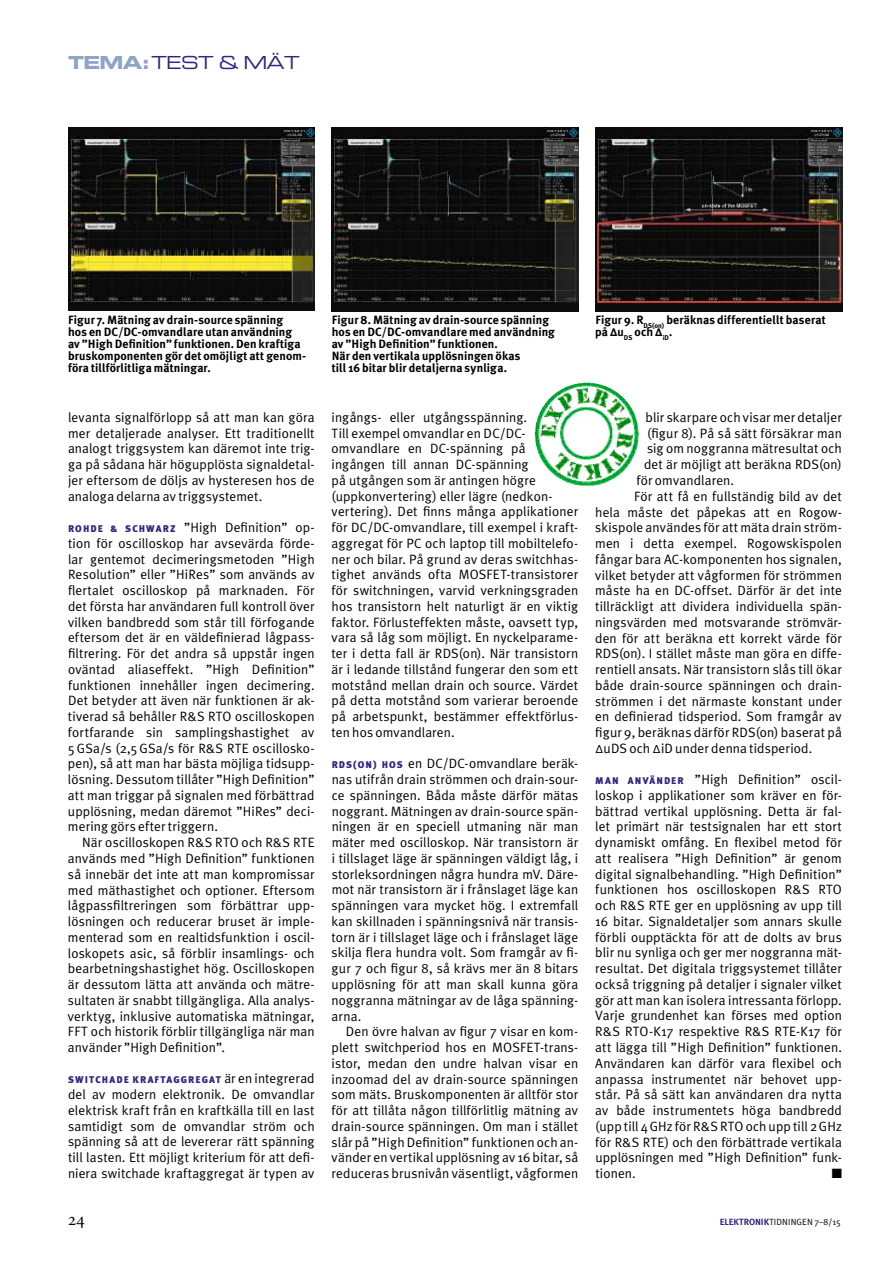
<style>
.page{position:relative;width:893px;height:1263px;background:#fff}
.page>*{position:absolute;margin:0;border:0;box-sizing:border-box;transform-origin:0 0}
.t1{font:18px "Eurostile Extended Two";letter-spacing:-.04em;color:#312783}
.t2{font:13.5px/15.8px "Meta Plus Normal";letter-spacing:.01em;color:#000;text-align:justify}
.t3{font:13.5px "Zapf Dingbats ITC";color:#000}
.t4{font:700 12px/12px "Meta Plus";letter-spacing:.005em;color:#000}
.t5{font:900 9.75px "Meta Plus";letter-spacing:.16em;color:#312783}
.t6{font:9px "Meta Plus Normal";letter-spacing:.015em;color:#000}
.s1{font-family:"Eurostile Bold Extended Two";color:#8ea5c8}
.s2{font-family:"Meta Plus";font-weight:900;font-size:9.75px;color:#312783}
.s3{font-family:"Meta Plus Normal";font-weight:400;font-size:13.5px;color:#000}
.s4{font-family:"Meta Plus";font-weight:700;color:#312783}
</style>
<div class="page">
<img style="left:535px;top:383px;width:104px;height:104px;border-radius:52px">
<img style="left:595px;top:128px;width:247px;height:184px">
<img style="left:332px;top:128px;width:247px;height:184px">
<img style="left:68px;top:128px;width:247px;height:182px">
<h1 class="t1" style="left:68px;top:51px;width:233px"><span class="s1">TEMA:</span> TEST &amp; MÄT</h1>
<p class="t4" style="left:68px;top:314px;width:240px">Figur 7. Mätning av drain-source spänning<br>hos en DC/DC-omvandlare utan användning av ”High Definition” funktionen. Den kraftiga bruskomponenten gör det omöjligt att genom&shy;föra tillförlitliga mätningar.</p>
<p class="t4" style="left:332px;top:314px;width:225px">Figur 8. Mätning av drain-source spänning hos en DC/DC-omvandlare med användning av ”High Definition” funktionen.<br>När den vertikala upplösningen ökas<br>till 16 bitar blir detaljerna synliga.</p>
<p class="t4" style="left:595px;top:314px;width:232px">Figur 9. R<sub>DS(on)</sub> beräknas differentiellt baserat på Δu<sub>DS</sub> och Δ<sub>iD</sub>.</p>
<p class="t2" style="left:68px;top:409px;width:248px">levanta signalförlopp så att man kan göra mer detaljerade analyser. Ett traditionellt analogt triggsystem kan däremot inte trig&shy;ga på sådana här högupplösta signaldetal&shy;jer eftersom de döljs av hysteresen hos de analoga delarna av triggsystemet.</p>
<p class="t5" style="left:68px;top:523px;width:30px">ROHDE</p>
<p class="t2" style="left:68px;top:519px;width:248px;text-indent:43px"><span class="s2">&amp; SC HWA R Z</span> ”High Definition” op&shy;tion för oscilloskop har avsevärda förde&shy;lar gentemot decimeringsmetoden ”High Resolution” eller ”HiRes” som används av flertalet oscilloskop på marknaden. För det första har användaren full kontroll över vilken bandbredd som står till förfogande eftersom det är en väldefinierad lågpass&shy;filtrering. För det andra så uppstår ingen oväntad aliaseffekt. ”High Definition” funktionen innehåller ingen decimering.<br>Det betyder att även när funktionen är ak&shy;tiverad så behåller R&amp;S RTO oscilloskopen fortfarande sin samplingshastighet av 5GSa/s (2,5GSa/s för R&amp;S RTE oscillosko&shy;pen), så att man har bästa möjliga tidsupp&shy;lösning. Dessutom tillåter ”High Definition” att man triggar på signalen med förbättrad upplösning, medan däremot ”HiRes” deci&shy;mering görs efter triggern.</p>
<p class="t2" style="left:68px;top:834px;width:248px;text-indent:14px">När oscilloskopen R&amp;S RTO och R&amp;S RTE används med ”High Definition” funktionen så innebär det inte att man kompromissar med mäthastighet och optioner. Eftersom lågpassfiltreringen som förbättrar upp&shy;lösningen och reducerar bruset är imple&shy;menterad som en realtidsfunktion i oscil&shy;loskopets asic, så förblir insamlings- och bearbetningshastighet hög. Oscilloskopen är dessutom lätta att använda och mätre&shy;sultaten är snabbt tillgängliga. Alla analys&shy;verktyg, inklusive automatiska mätningar, FFT och historik förblir tillgängliga när man använder ”High Definition”.</p>
<p class="t5" style="left:68px;top:1074px;width:248px">SWITCHADE KRAFTAGGREGAT <span class="s3">ärenintegrerad</span></p>
<p class="t2" style="left:68px;top:1086px;width:248px">del av modern elektronik. De omvandlar elektrisk kraft från en kraftkälla till en last samtidigt som de omvandlar ström och spänning så att de levererar rätt spänning till lasten. Ett möjligt kriterium för att defi&shy;niera switchade kraftaggregat är typen av</p>
<p class="t2" style="left:332px;top:409px;width:248px;text-align:left">ingångs- eller utgångsspänning.<br>Till exempel omvandlar en DC/DC&shy;omvandlare en DC-spänning på ingången till annan DC-spänning<br>på utgången som är antingen högre (uppkonvertering) eller lägre (nedkon&shy;vertering). Det finns många applikationer för DC/DC-omvandlare, till exempel i kraft&shy;aggregat för PC och laptop till mobiltelefo&shy;ner och bilar. På grund av deras switchhas&shy;tighet används ofta MOSFET-transistorer för switchningen, varvid verkningsgraden hos transistorn helt naturligt är en viktig faktor. Förlusteffekten måste, oavsett typ, vara så låg som möjligt. En nyckelparame&shy;ter i detta fall är RDS(on). När transistorn är i ledande tillstånd fungerar den som ett motstånd mellan drain och source. Värdet på detta motstånd som varierar beroende på arbetspunkt, bestämmer effektförlus&shy;ten hos omvandlaren.</p>
<p class="t2" style="left:332px;top:756px;width:248px"><span class="s2">RDS(ON) HOS</span> en DC/DC-omvandlare beräk&shy;nas utifrån drain strömmen och drain-sour&shy;ce spänningen. Båda måste därför mätas noggrant. Mätningen av drain-source spän&shy;ningen är en speciell utmaning när man mäter med oscilloskop. När transistorn är i tillslaget läge är spänningen väldigt låg, i storleksordningen några hundra mV. Däre&shy;mot när transistorn är i frånslaget läge kan spänningen vara mycket hög. I extremfall kan skillnaden i spänningsnivå när transis&shy;torn är i tillslaget läge och i frånslaget läge skilja flera hundra volt. Som framgår av fi&shy;gur 7 och figur 8, så krävs mer än 8 bitars upplösning för att man skall kunna göra noggranna mätningar av de låga spänning&shy;arna.</p>
<p class="t2" style="left:332px;top:1023px;width:248px;text-indent:14px">Den övre halvan av figur 7 visar en kom&shy;plett switchperiod hos en MOSFET-trans&shy;istor, medan den undre halvan visar en inzoomad del av drain-source spänningen som mäts. Bruskomponenten är alltför stor för att tillåta någon tillförlitlig mätning av drain-source spänningen. Om man i stället slår på ”High Definition” funktionen och an&shy;vänder en vertikal upplösning av 16 bitar, så reduceras brusnivån väsentligt, vågformen</p>
<p class="t2" style="left:645px;top:409px;width:198px">blir skarpare och visar mer detaljer</p>
<p class="t2" style="left:647px;top:425px;width:196px">(figur 8). På så sätt försäkrar man</p>
<p class="t2" style="left:647px;top:441px;width:196px">sig om noggranna mätresultat och</p>
<p class="t2" style="left:644px;top:456px;width:199px">det är möjligt att beräkna RDS(on)</p>
<p class="t2" style="left:636px;top:472px;width:99px">för omvandlaren.</p>
<p class="t2" style="left:634px;top:488px;width:209px">För att få en fullständig bild av det</p>
<p class="t2" style="left:595px;top:504px;width:248px">hela måste det påpekas att en Rogow-</p>
<p class="t2" style="left:595px;top:519px;width:248px">skispole användes för att mäta drain ström-</p>
<p class="t2" style="left:595px;top:535px;width:248px">men i detta exempel. Rogowskispolen</p>
<p class="t2" style="left:595px;top:551px;width:248px">fångar bara AC-komponenten hos signalen,</p>
<p class="t2" style="left:595px;top:567px;width:248px">vilket betyder att vågformen för strömmen</p>
<p class="t2" style="left:595px;top:582px;width:248px">måste ha en DC-offset. Därför är det inte</p>
<p class="t2" style="left:595px;top:598px;width:248px">tillräckligt att dividera individuella spän-</p>
<p class="t2" style="left:595px;top:614px;width:248px">ningsvärden med motsvarande strömvär-</p>
<p class="t2" style="left:595px;top:630px;width:248px">den för att beräkna ett korrekt värde för</p>
<p class="t2" style="left:595px;top:646px;width:248px">RDS(on). I stället måste man göra en diffe-</p>
<p class="t2" style="left:595px;top:661px;width:248px">rentiell ansats. När transistorn slås till ökar</p>
<p class="t2" style="left:595px;top:677px;width:248px">både drain-source spänningen och drain-</p>
<p class="t2" style="left:595px;top:693px;width:248px">strömmen i det närmaste konstant under</p>
<p class="t2" style="left:595px;top:709px;width:248px">en definierad tidsperiod. Som framgår av</p>
<p class="t2" style="left:595px;top:724px;width:248px">figur 9, beräknas därför RDS(on) baserat på</p>
<p class="t2" style="left:595px;top:740px;width:219px">ΔuDS och ΔiD under denna tidsperiod.</p>
<p class="t5" style="left:595px;top:775px;width:76px">MAN ANVÄNDER</p>
<p class="t2" style="left:595px;top:771px;width:248px;text-indent:100px">”High Definition” oscil&shy;loskop i applikationer som kräver en för&shy;bättrad vertikal upplösning. Detta är fal&shy;let primärt när testsignalen har ett stort dynamiskt omfång. En flexibel metod för att realisera ”High Definition” är genom digital signalbehandling. ”High Definition” funktionen hos oscilloskopen R&amp;S RTO och R&amp;S RTE ger en upplösning av upp till 16 bitar. Signaldetaljer som annars skulle förbli oupptäckta för att de dolts av brus blir nu synliga och ger mer noggranna mät&shy;resultat. Det digitala triggsystemet tillåter också triggning på detaljer i signaler vilket gör att man kan isolera intressanta förlopp.<br>Varje grundenhet kan förses med option R&amp;S RTO-K17 respektive R&amp;S RTE-K17 för att lägga till ”High Definition” funktionen.<br>Användaren kan därför vara flexibel och anpassa instrumentet när behovet upp&shy;står. På så sätt kan användaren dra nytta av både instrumentets höga bandbredd (upp till 4GHz för R&amp;S RTOoch upp till 2GHz för R&amp;S RTE) och den förbättrade vertikala upplösningen med ”High Definition” funk&shy;tionen.</p>
<p class="t3" style="left:832px;top:1167px;width:12px">■</p>
<p class="t6" style="left:720px;top:1216px;width:123px"><span class="s4">ELEKTRONIK</span>TIDNINGEN 7–8/15</p>
</div>
